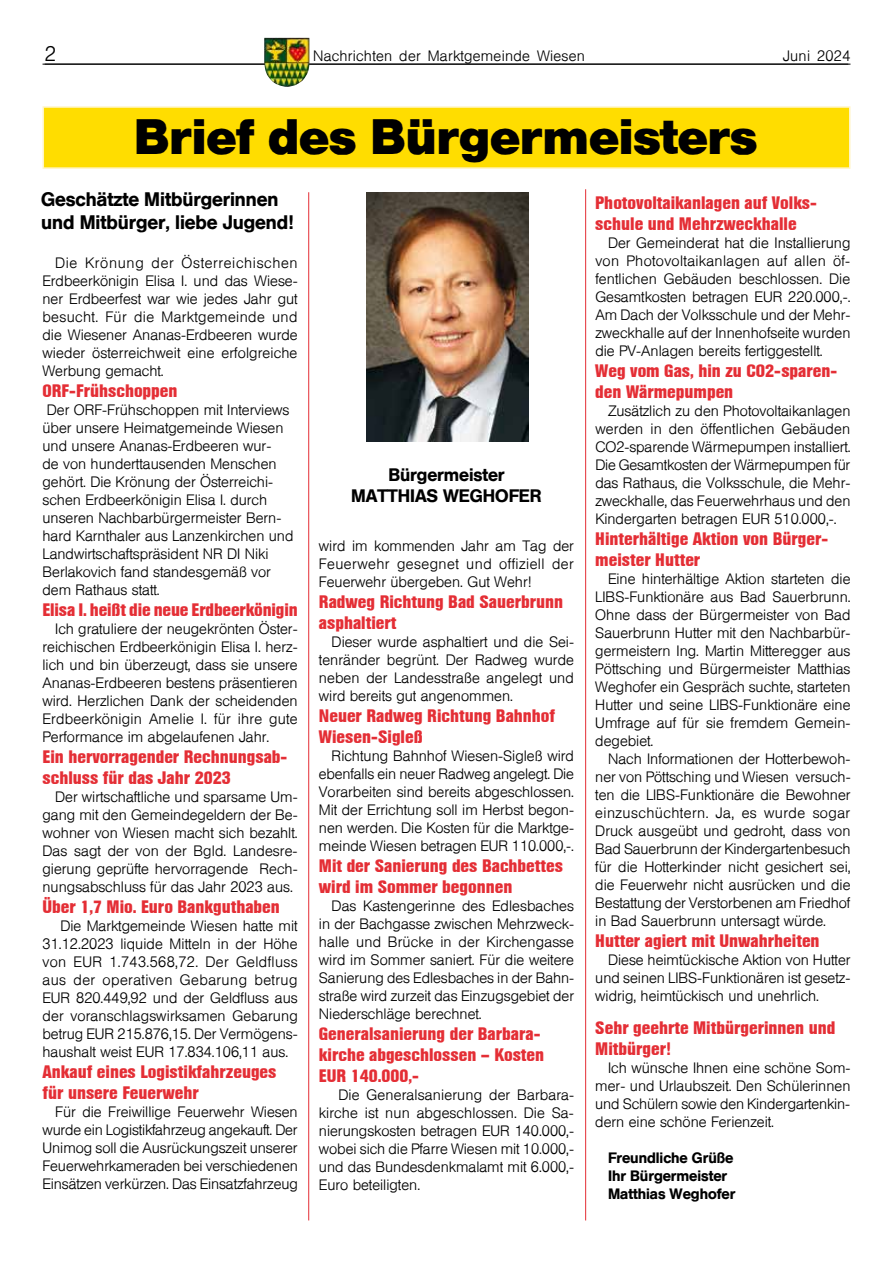
<style>
.page{position:relative;width:893px;height:1263px;background:#fff}
.page>*{position:absolute;margin:0;border:0;box-sizing:border-box;transform-origin:0 0}
.t1{font:700 49.5px "Helvetica BQ";color:#000}
.t2{font:300 21px "Helvetica BQ";color:#000}
.t3{font:500 19.5px/23.4px "Helvetica BQ";color:#000}
.t4{font:700 18px/21px "Helvetica Condensed BQ";color:#e42e35}
.t5{font:500 18px/21.6px "Helvetica BQ";color:#000;text-align:center}
.t6{font:300 15px/18px "Helvetica BQ";color:#000;text-align:justify}
.t7{font:500 15px/18px "Helvetica BQ";color:#000}
.s1{font-style:inherit}
</style>
<div class="page">
<hr style="left:45px;top:64px;width:805px;height:1px;background:#000">
<hr style="left:43px;top:64px;width:805px;height:1px;background:#000">
<img style="left:264px;top:38px;width:45px;height:49px">
<div style="left:43px;top:106px;width:807px;height:63px;background:#fd0;border:2px solid #fff5c5"></div>
<hr style="left:308px;top:192px;width:1px;height:1028px;background:#e42e35">
<hr style="left:585px;top:189px;width:1px;height:1031px;background:#e42e35">
<img style="left:366px;top:192px;width:163px;height:250px">
<h2 class="t2" style="left:45px;top:42px;width:13px">2</h2>
<p class="t6" style="left:313px;top:48px;width:273px">Nachrichten der Marktgemeinde Wiesen</p>
<p class="t6" style="left:783px;top:48px;width:69px">Juni 2024</p>
<h1 class="t1" style="left:134px;top:107px;width:624px">Brief des Bürgermeisters</h1>
<h3 class="t3" style="left:41px;top:187px;width:254px">Geschätzte Mitbürgerinnen und Mitbürger, liebe Jugend!</h3>
<p class="t4" style="left:595px;top:192px;width:223px">Photovoltaikanlagen auf Volks&shy;schule und Mehrzweckhalle</p>
<p class="t6" style="left:595px;top:234px;width:257px;text-indent:13px">Der Gemeinderat hat die Installierung von Photovoltaikanlagen auf allen öf&shy;fentlichen Gebäuden beschlossen. Die Gesamtkosten betragen EUR 220.000,-.<br>Am Dach der Volksschule und der Mehr&shy;zweckhalle auf der Innenhofseite wurden die PV-Anlagen bereits fertiggestellt.</p>
<p class="t4" style="left:595px;top:360px;width:244px">Weg vom Gas, hin zu CO2-sparen&shy;den Wärmepumpen</p>
<p class="t6" style="left:595px;top:402px;width:257px;text-indent:13px">Zusätzlich zu den Photovoltaikanlagen werden in den öffentlichen Gebäuden CO<span class="s1">2-</span>sparende Wärmepumpen installiert.<br>Die Gesamtkosten der Wärmepumpen für das Rathaus, die Volksschule, die Mehr&shy;zweckhalle, das Feuerwehrhaus und den Kindergarten betragen EUR 510.000,-.</p>
<p class="t4" style="left:595px;top:528px;width:235px">Hinterhältige Aktion von Bürger&shy;meister Hutter</p>
<p class="t6" style="left:595px;top:570px;width:257px;text-indent:13px">Eine hinterhältige Aktion starteten die LIBS-Funktionäre aus Bad Sauerbrunn.<br>Ohne dass der Bürgermeister von Bad Sauerbrunn Hutter mit den Nachbarbür&shy;germeistern Ing. Martin Mitteregger aus Pöttsching und Bürgermeister Matthias Weghofer ein Gespräch suchte, starteten Hutter und seine LIBS-Funktionäre eine Umfrage auf für sie fremdem Gemein&shy;degebiet.</p>
<p class="t6" style="left:595px;top:750px;width:257px;text-indent:13px">Nach Informationen der Hotterbewoh&shy;ner von Pöttsching und Wiesen versuch&shy;ten die LIBS-Funktionäre die Bewohner einzuschüchtern. Ja, es wurde sogar Druck ausgeübt und gedroht, dass von Bad Sauerbrunn der Kindergartenbesuch für die Hotterkinder nicht gesichert sei, die Feuerwehr nicht ausrücken und die Bestattung der Verstorbenen am Friedhof in Bad Sauerbrunn untersagt würde.</p>
<p class="t4" style="left:595px;top:930px;width:226px">Hutter agiert mit Unwahrheiten</p>
<p class="t6" style="left:595px;top:951px;width:257px;text-indent:13px">Diese heimtückische Aktion von Hutter und seinen LIBS-Funktionären ist gesetz&shy;widrig, heimtückisch und unehrlich.</p>
<p class="t4" style="left:595px;top:1017px;width:241px">Sehr geehrte Mitbürgerinnen und<br>Mitbürger!</p>
<p class="t6" style="left:595px;top:1059px;width:257px;text-indent:13px">Ich wünsche Ihnen eine schöne Som&shy;mer- und Urlaubszeit. Den Schülerinnen und Schülern sowie den Kindergartenkin&shy;dern eine schöne Ferienzeit.</p>
<p class="t7" style="left:608px;top:1149px;width:129px">Freundliche Grüße<br>Ihr Bürgermeister<br>Matthias Weghofer</p>
<p class="t6" style="left:43px;top:254px;width:257px;text-indent:13px">Die Krönung der Österreichischen Erdbeerkönigin Elisa I. und das Wiese&shy;ner Erdbeerfest war wie jedes Jahr gut besucht. Für die Marktgemeinde und die Wiesener Ananas-Erdbeeren wurde wieder österreichweit eine erfolgreiche Werbung gemacht.</p>
<p class="t4" style="left:43px;top:381px;width:137px">ORF-Frühschoppen</p>
<p class="t6" style="left:43px;top:401px;width:253px;text-align:left">Der ORF-Frühschoppen mit Interviews über unsere Heimatgemeinde Wiesen und unsere Ananas-Erdbeeren wur-<br>de von hunderttausenden Menschen gehört. Die Krönung der Österreichi&shy;schen Erdbeerkönigin Elisa I. durch unseren Nachbarbürgermeister Bern&shy;hard Karnthaler aus Lanzenkirchen und Landwirtschaftspräsident NR DI Niki Berlakovich fand standesgemäß vor dem Rathaus statt.</p>
<p class="t4" style="left:43px;top:600px;width:257px">Elisa I. heißt die neue Erdbeerkönigin</p>
<p class="t6" style="left:43px;top:620px;width:257px;text-indent:13px">Ich gratuliere der neugekrönten Öster&shy;reichischen Erdbeerkönigin Elisa I. herz&shy;lich und bin überzeugt, dass sie unsere Ananas-Erdbeeren bestens präsentieren wird. Herzlichen Dank der scheidenden Erdbeerkönigin Amelie I. für ihre gute Performance im abgelaufenen Jahr.</p>
<p class="t4" style="left:43px;top:747px;width:247px">Ein hervorragender Rechnungsab&shy;schluss für das Jahr 2023</p>
<p class="t6" style="left:43px;top:788px;width:257px;text-indent:13px">Der wirtschaftliche und sparsame Um&shy;gang mit den Gemeindegeldern der Be&shy;wohner von Wiesen macht sich bezahlt.<br>Das sagt der von der Bgld. Landesre&shy;gierung geprüfte hervorragende Rech&shy;nungsabschluss für das Jahr 2023 aus.</p>
<p class="t4" style="left:43px;top:897px;width:239px">Über 1,7 Mio. Euro Bankguthaben</p>
<p class="t6" style="left:43px;top:917px;width:257px;text-indent:18px">Die Marktgemeinde Wiesen hatte mit 31.12.2023 liquide Mitteln in der Höhe von EUR 1.743.568,72. Der Geldfluss aus der operativen Gebarung betrug EUR 820.449,92 und der Geldfluss aus der voranschlagswirksamen Gebarung betrug EUR 215.876,15. Der Vermögens&shy;haushalt weist EUR 17.834.106,11 aus.</p>
<p class="t4" style="left:43px;top:1062px;width:235px">Ankauf eines Logistikfahrzeuges für unsere Feuerwehr</p>
<p class="t6" style="left:43px;top:1103px;width:257px;text-indent:13px">Für die Freiwillige Feuerwehr Wiesen wurde ein Logistikfahrzeug angekauft. Der Unimog soll die Ausrückungszeit unserer Feuerwehrkameraden bei verschiedenen Einsätzen verkürzen. Das Einsatzfahrzeug</p>
<p class="t5" style="left:351px;top:464px;width:192px">Bürgermeister<br>MATTHIAS WEGHOFER</p>
<p class="t6" style="left:319px;top:537px;width:257px">wird im kommenden Jahr am Tag der Feuerwehr gesegnet und offiziell der Feuerwehr übergeben. Gut Wehr!</p>
<p class="t4" style="left:319px;top:591px;width:246px">Radweg Richtung Bad Sauerbrunn asphaltiert</p>
<p class="t6" style="left:319px;top:633px;width:257px;text-indent:13px">Dieser wurde asphaltiert und die Sei&shy;tenränder begrünt. Der Radweg wurde neben der Landesstraße angelegt und wird bereits gut angenommen.</p>
<p class="t4" style="left:319px;top:705px;width:238px">Neuer Radweg Richtung Bahnhof<br>Wiesen-Sigleß</p>
<p class="t6" style="left:319px;top:747px;width:257px;text-indent:13px">Richtung Bahnhof Wiesen-Sigleß wird ebenfalls ein neuer Radweg angelegt. Die Vorarbeiten sind bereits abgeschlossen.<br>Mit der Errichtung soll im Herbst begon&shy;nen werden. Die Kosten für die Marktge&shy;meinde Wiesen betragen EUR 110.000,-.</p>
<p class="t4" style="left:319px;top:855px;width:246px">Mit der Sanierung des Bachbettes wird im Sommer begonnen</p>
<p class="t6" style="left:319px;top:897px;width:257px;text-indent:13px">Das Kastengerinne des Edlesbaches in der Bachgasse zwischen Mehrzweck&shy;halle und Brücke in der Kirchengasse wird im Sommer saniert. Für die weitere Sanierung des Edlesbaches in der Bahn&shy;straße wird zurzeit das Einzugsgebiet der Niederschläge berechnet.</p>
<p class="t4" style="left:319px;top:1023px;width:227px">Generalsanierung der Barbara&shy;kirche abgeschlossen – Kosten<br>EUR 140.000,-</p>
<p class="t6" style="left:319px;top:1086px;width:257px;text-indent:19px">Die Generalsanierung der Barbara&shy;kirche ist nun abgeschlossen. Die Sa&shy;nierungskosten betragen EUR 140.000,- wobei sich die Pfarre Wiesen mit 10.000,- und das Bundesdenkmalamt mit 6.000,- Euro beteiligten.</p>
</div>
